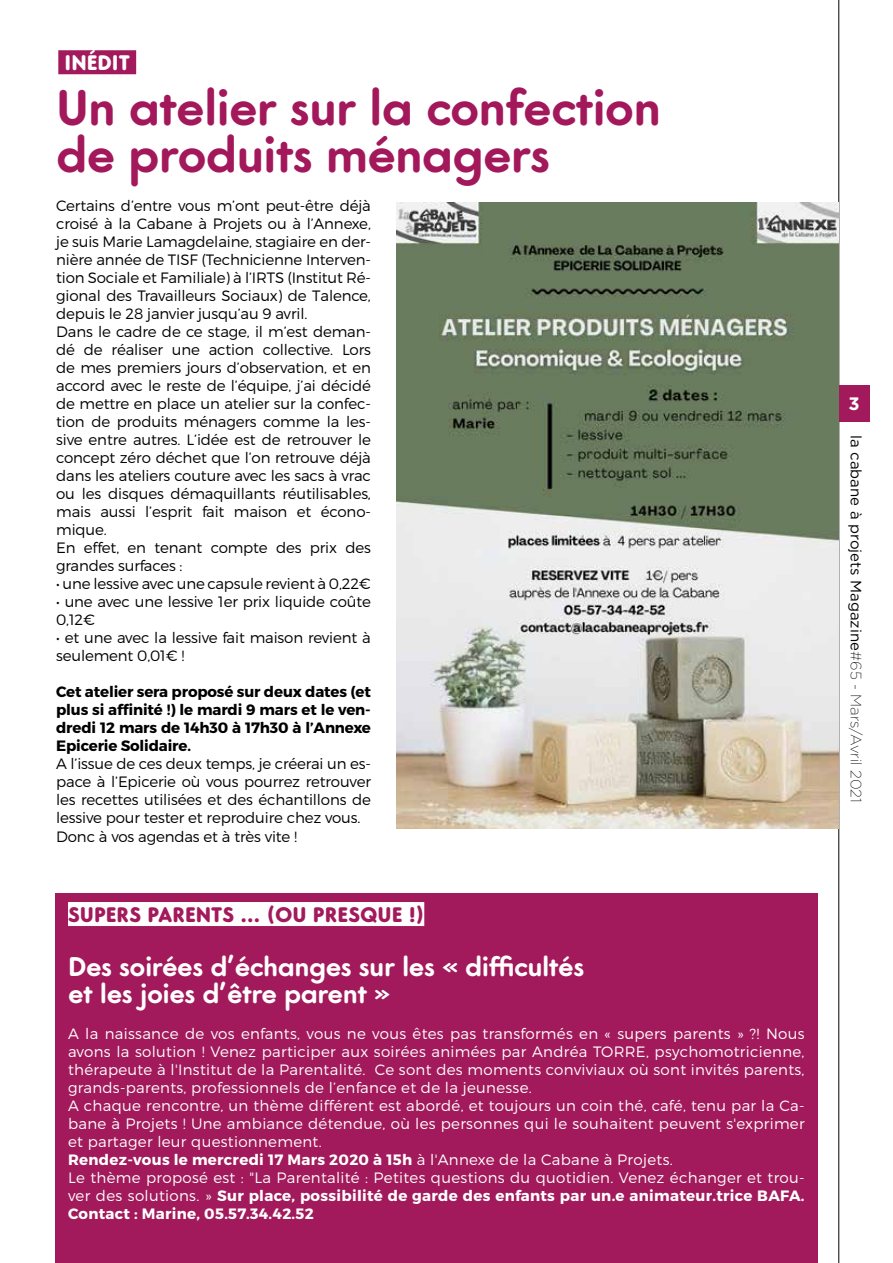
<style>
.page{position:relative;width:893px;height:1263px;background:#fff}
.page>*{position:absolute;margin:0;border:0;box-sizing:border-box;transform-origin:0 0}
.t1{font:700 49.5px/46.5px "Core Sans GS65";letter-spacing:-.02em;color:#a2185b}
.t2{font:700 27px/27px "Core Sans GS65";letter-spacing:-.02em;color:#fff}
.t3{font:800 21px "Core Sans GS75";color:#a21a5b}
.t4{font:800 21px "Core Sans GS75";color:#fff}
.t5{font:700 18px "Gotham";color:#fff}
.t6{font:300 15px/18px "Montserrat";letter-spacing:-.01em;color:#000}
.t7{font:300 15px/18px "Montserrat";letter-spacing:.02em;color:#fff}
.t8{font:700 15px/18px "Montserrat";letter-spacing:-.01em;color:#000;text-align:justify}
.t9{font:15px "Gotham";color:#000}
.s1{font-weight:700}
.s2{font-weight:200}
</style>
<div class="page">
<hr style="left:838px;top:0;width:1px;height:1263px;background:#000">
<div style="left:839px;top:385px;width:30px;height:37px;background:#a21a5b"></div>
<div style="left:58px;top:50px;width:78px;height:24px;background:#a21a5b"></div>
<div style="left:55px;top:893px;width:762px;height:370px;background:#a21a5b"></div>
<div style="left:68px;top:902px;width:356px;height:24px;background:#fff"></div>
<img style="left:396px;top:203px;width:443px;height:625px">
<h3 class="t4" style="left:65px;top:50px;width:67px">INÉDIT</h3>
<h1 class="t1" style="left:56px;top:85px;width:606px">Un atelier sur la confection de produits ménagers</h1>
<p class="t6" style="left:56px;top:197px;width:316px">Certains d’entre vous m’ont peut-être déjà croisé à la Cabane à Projets ou à l’Annexe, je suis Marie Lamagdelaine, stagiaire en der&shy;nière année de TISF (Technicienne Interven&shy;tion Sociale et Familiale) à l’IRTS (Institut Ré&shy;gional des Travailleurs Sociaux) de Talence, depuis le 28 janvier jusqu’au 9 avril.<br>Dans le cadre de ce stage, il m’est deman&shy;dé de réaliser une action collective. Lors de mes premiers jours d’observation, et en accord avec le reste de l’équipe, j’ai décidé de mettre en place un atelier sur la confec&shy;tion de produits ménagers comme la les&shy;sive entre autres. L’idée est de retrouver le concept zéro déchet que l’on retrouve déjà dans les ateliers couture avec les sacs à vrac ou les disques démaquillants réutilisables, mais aussi l’esprit fait maison et écono&shy;mique.<br>En effet, en tenant compte des prix des grandes surfaces :</p>
<p class="t6" style="left:56px;top:575px;width:316px">• une lessive avec une capsule revient à 0,22€</p>
<p class="t6" style="left:56px;top:593px;width:316px">• une avec une lessive 1er prix liquide coûte<br>0,12€</p>
<p class="t6" style="left:56px;top:629px;width:316px">• et une avec la lessive fait maison revient à seulement 0,01€ !</p>
<p class="t8" style="left:56px;top:683px;width:316px">Cet atelier sera proposé sur deux dates (et plus si affinité !) le mardi 9 mars et le ven&shy;dredi 12 mars de 14h30 à 17h30 à l’Annexe Epicerie Solidaire.</p>
<p class="t6" style="left:56px;top:755px;width:316px">A l’issue de ces deux temps, je créerai un es&shy;pace à l’Epicerie où vous pourrez retrouver les recettes utilisées et des échantillons de lessive pour tester et reproduire chez vous.<br>Donc à vos agendas et à très vite !</p>
<h3 class="t3" style="left:68px;top:902px;width:358px">SUPERS PARENTS … (OU PRESQUE !)</h3>
<h2 class="t2" style="left:68px;top:953px;width:518px">Des soirées d’échanges sur les « difficultés et les joies d’être parent »</h2>
<p class="t7" style="left:68px;top:1024px;width:738px">A la naissance de vos enfants, vous ne vous êtes pas transformés en « supers parents » ?! Nous avons la solution ! Venez participer aux soirées animées par Andréa TORRE, psychomotricienne, thérapeute à l'Institut de la Parentalité. Ce sont des moments conviviaux où sont invités parents, grands-parents, professionnels de l’enfance et de la jeunesse.<br>A chaque rencontre, un thème différent est abordé, et toujours un coin thé, café, tenu par la Ca&shy;bane à Projets ! Une ambiance détendue, où les personnes qui le souhaitent peuvent s'exprimer et partager leur questionnement.<br><span class="s1">Rendez-vous le mercredi 17 Mars 2020 à 15h</span> à l'Annexe de la Cabane à Projets.<br>Le thème proposé est : "La Parentalité : Petites questions du quotidien. Venez échanger et trou&shy;ver des solutions. » <span class="s1">Sur place, possibilité de garde des enfants par un.e animateur.trice BAFA.<br>Contact : Marine, 05.57.34.42.52</span></p>
<p class="t5" style="left:849px;top:392px;width:13px">3</p>
<p class="t9" style="left:866px;top:435px;width:369px;rotate:90deg">la cabane à projets Magazine<span class="s2">#65 - Mars/Avril 2021</span></p>
</div>
